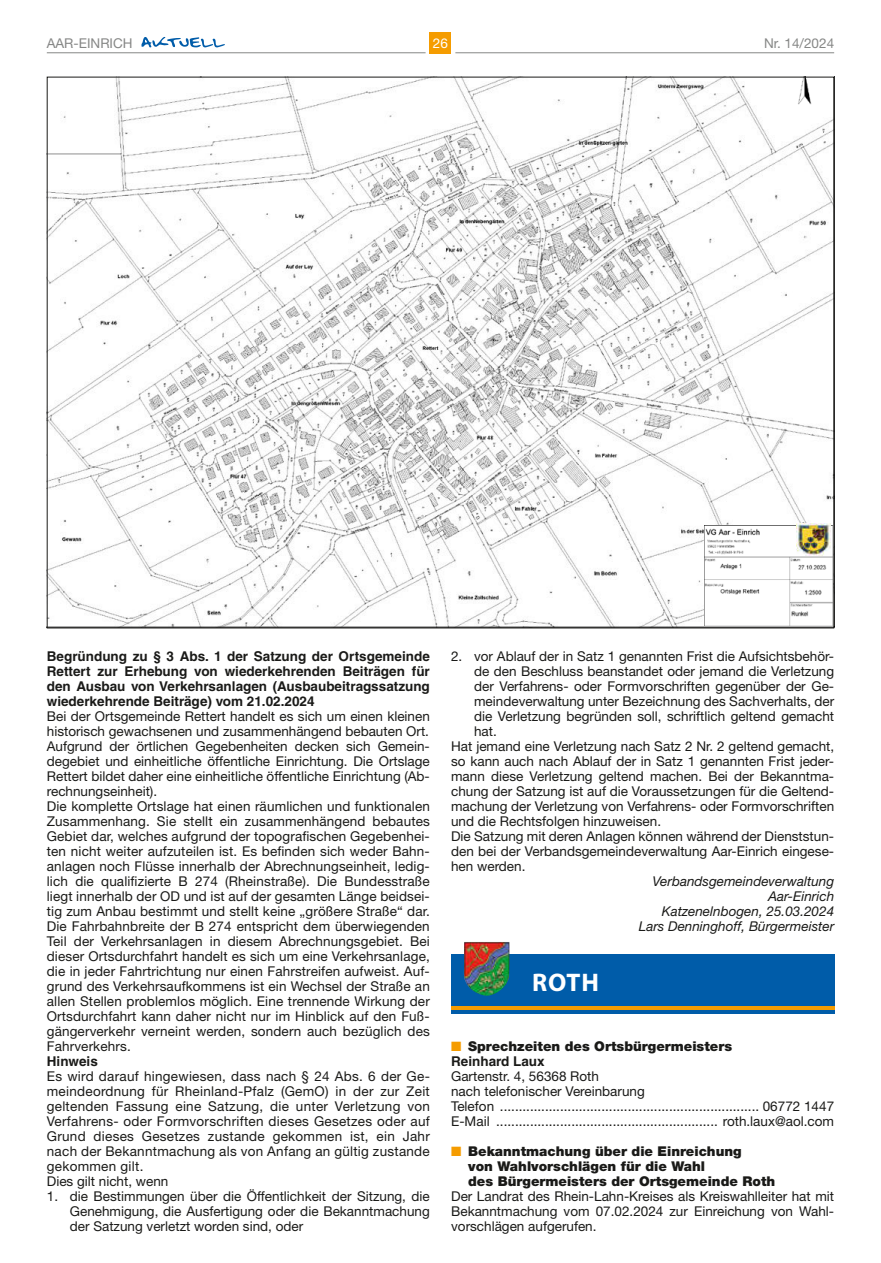
<style>
.page{position:relative;width:881px;height:1263px;background:#fff}
.page>*{position:absolute;margin:0;border:0;box-sizing:border-box;transform-origin:0 0}
.t1{font:700 25.5px "Myriad Pro";color:#fff}
.t2{font:13.5px/15px "Helvetica Neue LT";color:#1a1a18}
.t3{font:13.5px/15px "Helvetica Neue LT";letter-spacing:.02em;color:#1a1a18}
.t4{font:700 13.5px/15px "Helvetica LT";color:#1a1a18;text-align:justify}
.t5{font:900 13.5px/15px "Helvetica Neue LT";color:#1a1a18}
.t6{font:italic 13.5px/15px "Helvetica Neue LT";color:#1a1a18;text-align:right}
.t7{font:13.5px "Helvetica Neue LT";color:#868786}
.t8{font:13.5px "Helvetica Neue LT";color:#fff}
.s1{color:#f59c00}
</style>
<div class="page">
<div style="left:429px;top:32px;width:22px;height:21px;background:#f59c00"></div>
<hr style="left:47px;top:52px;width:378px;height:1px;background:#868786">
<hr style="left:455px;top:52px;width:378px;height:1px;background:#868786">
<svg style="left:141px;top:37px;width:84px;height:10px"></svg>
<div style="left:451px;top:955px;width:382px;height:59px;background:#005ca9"></div>
<hr style="left:451px;top:1007px;width:382px;height:3px;background:#f59c00">
<img style="left:463px;top:942px;width:46px;height:54px">
<svg style="left:49px;top:79px;width:782px;height:547px"></svg>
<img style="left:704px;top:525px;width:127px;height:100px">
<img style="left:796px;top:523px;width:34px;height:32px">
<img style="left:784px;top:79px;width:40px;height:29px">
<p class="t7" style="left:47px;top:35px;width:87px">AAR-EINRICH</p>
<p class="t8" style="left:433px;top:35px;width:17px">26</p>
<p class="t7" style="left:763px;top:35px;width:72px">Nr. 14/2024</p>
<p class="t4" style="left:47px;top:648px;width:384px">Begründung zu § 3 Abs. 1 der Satzung der Ortsgemeinde Rettert zur Erhebung von wiederkehrenden Beiträgen für den Ausbau von Verkehrsanlagen (Ausbaubeitragssatzung wiederkehrende Beiträge) vom 21.02.2024</p>
<p class="t2" style="left:47px;top:708px;width:384px">Bei der Ortsgemeinde Rettert handelt es sich um einen kleinen historisch gewachsenen und zusammenhängend bebauten Ort.<br>Aufgrund der örtlichen Gegebenheiten decken sich Gemein&shy;degebiet und einheitliche öffentliche Einrichtung. Die Ortslage Rettert bildet daher eine einheitliche öffentliche Einrichtung (Ab&shy;rechnungseinheit).<br>Die komplette Ortslage hat einen räumlichen und funktionalen Zusammenhang. Sie stellt ein zusammenhängend bebautes Gebiet dar, welches aufgrund der topografischen Gegebenhei&shy;ten nicht weiter aufzuteilen ist. Es befinden sich weder Bahn&shy;anlagen noch Flüsse innerhalb der Abrechnungseinheit, ledig&shy;lich die qualifizierte B 274 (Rheinstraße). Die Bundesstraße liegt innerhalb der OD und ist auf der gesamten Länge beidsei&shy;tig zum Anbau bestimmt und stellt keine „größere Straße“ dar.<br>Die Fahrbahnbreite der B 274 entspricht dem überwiegenden Teil der Verkehrsanlagen in diesem Abrechnungsgebiet. Bei dieser Ortsdurchfahrt handelt es sich um eine Verkehrsanlage, die in jeder Fahrtrichtung nur einen Fahrstreifen aufweist. Auf&shy;grund des Verkehrsaufkommens ist ein Wechsel der Straße an allen Stellen problemlos möglich. Eine trennende Wirkung der Ortsdurchfahrt kann daher nicht nur im Hinblick auf den Fuß&shy;gängerverkehr verneint werden, sondern auch bezüglich des Fahrverkehrs.</p>
<p class="t4" style="left:47px;top:1053px;width:53px">Hinweis</p>
<p class="t3" style="left:47px;top:1068px;width:384px">Es wird darauf hingewiesen, dass nach § 24 Abs. 6 der Ge&shy;meindeordnung für Rheinland-Pfalz (GemO) in der zur Zeit geltenden Fassung eine Satzung, die unter Verletzung von Verfahrens- oder Formvorschriften dieses Gesetzes oder auf Grund dieses Gesetzes zustande gekommen ist, ein Jahr nach der Bekanntmachung als von Anfang an gültig zustande gekommen gilt.<br>Dies gilt nicht, wenn</p>
<p class="t2" style="left:70px;top:1188px;width:361px;text-align:justify;text-indent:-23px">1. die Bestimmungen über die Öffentlichkeit der Sitzung, die Genehmigung, die Ausfertigung oder die Bekanntmachung der Satzung verletzt worden sind, oder</p>
<p class="t2" style="left:451px;top:648px;width:384px">2. vor Ablauf der in Satz 1 genannten Frist die Aufsichtsbehör-</p>
<p class="t2" style="left:474px;top:663px;width:361px">de den Beschluss beanstandet oder jemand die Verletzung</p>
<p class="t2" style="left:474px;top:678px;width:361px">der Verfahrens- oder Formvorschriften gegenüber der Ge-</p>
<p class="t2" style="left:474px;top:693px;width:361px">meindeverwaltung unter Bezeichnung des Sachverhalts, der</p>
<p class="t2" style="left:474px;top:708px;width:361px">die Verletzung begründen soll, schriftlich geltend gemacht</p>
<p class="t2" style="left:474px;top:723px;width:24px">hat.</p>
<p class="t2" style="left:451px;top:738px;width:384px">Hat jemand eine Verletzung nach Satz 2 Nr. 2 geltend gemacht,</p>
<p class="t2" style="left:451px;top:753px;width:384px">so kann auch nach Ablauf der in Satz 1 genannten Frist jeder-</p>
<p class="t2" style="left:451px;top:768px;width:384px">mann diese Verletzung geltend machen. Bei der Bekanntma-</p>
<p class="t2" style="left:451px;top:783px;width:384px">chung der Satzung ist auf die Voraussetzungen für die Geltend-</p>
<p class="t2" style="left:451px;top:798px;width:384px">machung der Verletzung von Verfahrens- oder Formvorschriften</p>
<p class="t2" style="left:451px;top:813px;width:211px">und die Rechtsfolgen hinzuweisen.</p>
<p class="t2" style="left:451px;top:828px;width:384px">Die Satzung mit deren Anlagen können während der Dienststun-</p>
<p class="t2" style="left:451px;top:843px;width:384px">den bei der Verbandsgemeindeverwaltung Aar-Einrich eingese-</p>
<p class="t2" style="left:451px;top:858px;width:76px">hen werden.</p>
<p class="t6" style="left:638px;top:873px;width:197px">Verbandsgemeindeverwaltung<br>Aar-Einrich<br>Katzenelnbogen, 25.03.2024<br>Lars Denninghoff, Bürgermeister</p>
<h1 class="t1" style="left:532px;top:966px;width:68px">Roth</h1>
<p class="t5" style="left:451px;top:1038px;width:282px"><span class="s1">■</span> Sprechzeiten des Ortsbürgermeisters</p>
<p class="t4" style="left:451px;top:1053px;width:95px">Reinhard Laux</p>
<p class="t2" style="left:451px;top:1068px;width:195px">Gartenstr. 4, 56368 Roth<br>nach telefonischer Vereinbarung<br>Telefon</p>
<p class="t2" style="left:762px;top:1098px;width:73px">06772 1447</p>
<p class="t2" style="left:451px;top:1113px;width:40px">E-Mail</p>
<p class="t2" style="left:722px;top:1113px;width:113px">roth.laux@aol.com</p>
<p class="t5" style="left:468px;top:1143px;width:308px;text-indent:-17px"><span class="s1">■</span> Bekanntmachung über die Einreichung<br>von Wahlvorschlägen für die Wahl<br>des Bürgermeisters der Ortsgemeinde Roth</p>
<p class="t2" style="left:451px;top:1188px;width:384px;text-align:justify">Der Landrat des Rhein-Lahn-Kreises als Kreiswahlleiter hat mit Bekanntmachung vom 07.02.2024 zur Einreichung von Wahl&shy;vorschlägen aufgerufen.</p>
</div>
